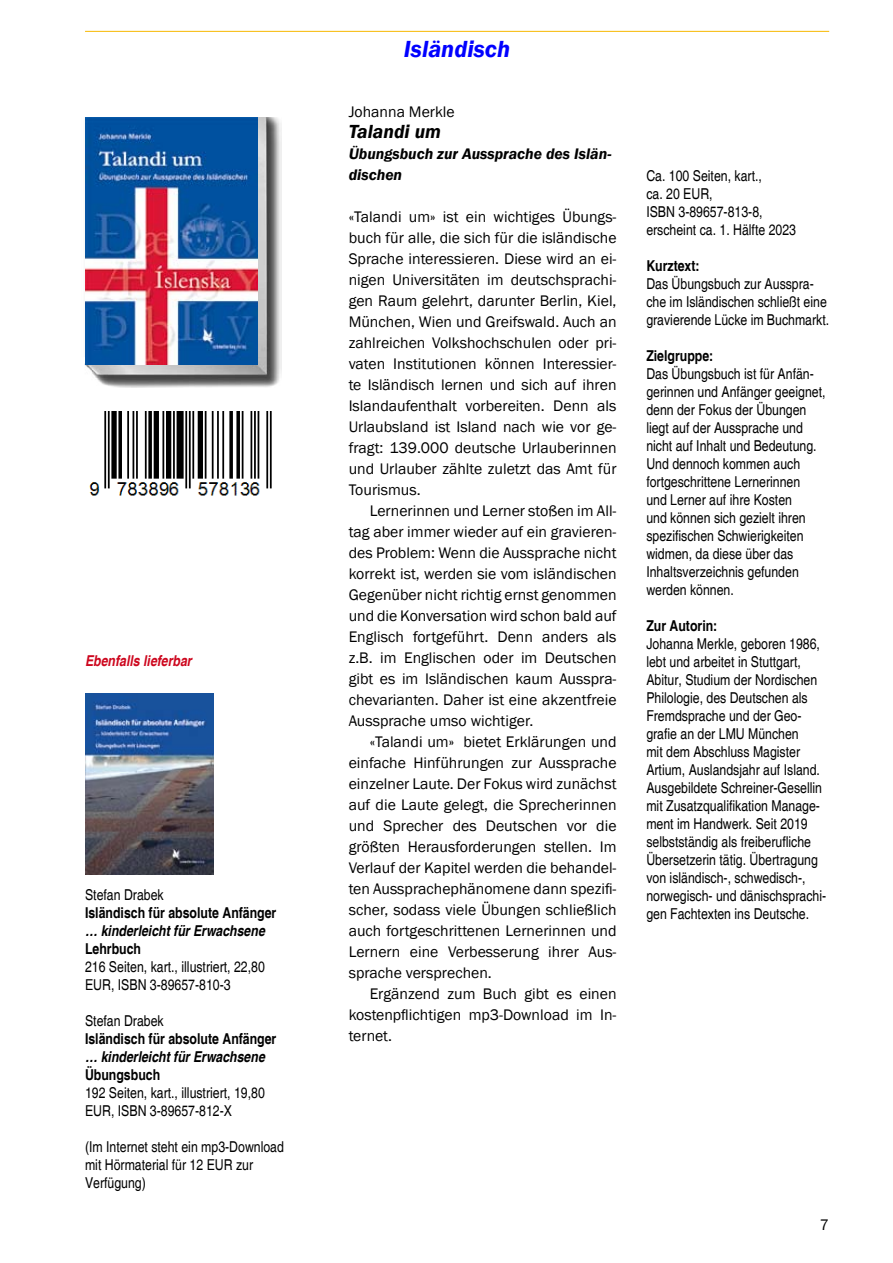
<style>
.page{position:relative;width:893px;height:1263px;background:#fff}
.page>*{position:absolute;margin:0;border:0;box-sizing:border-box;transform-origin:0 0}
.t1{font:italic 600 24px "Franklin Gothic";color:#00f}
.t2{font:italic 600 19.5px "Franklin Gothic";color:#000}
.t3{font:15.75px/21px "Franklin Gothic";color:#000;text-align:justify}
.t4{font:italic 600 15.75px/21px "Franklin Gothic";color:#000}
.t5{font:condensed 15px/18px "Helvetica";color:#000}
.t6{font:700 condensed 15px "Helvetica";color:#000}
.t7{font:italic 700 condensed 15px "Helvetica";color:#000}
.t8{font:italic 700 condensed 15px "Helvetica";color:#cd071e}
</style>
<div class="page">
<hr style="left:85px;top:31px;width:744px;height:1px;background:#f7b800">
<img style="left:84px;top:117px;width:197px;height:271px">
<img style="left:85px;top:117px;width:172px;height:247px">
<img style="left:86px;top:694px;width:127px;height:181px">
<img style="left:89px;top:411px;width:183px;height:85px">
<p class="t8" style="left:85px;top:652px;width:108px">Ebenfalls lieferbar</p>
<p class="t5" style="left:85px;top:886px;width:80px">Stefan Drabek</p>
<p class="t6" style="left:85px;top:904px;width:193px">Isländisch für absolute Anfänger</p>
<p class="t7" style="left:85px;top:922px;width:181px">… kinderleicht für Erwachsene</p>
<p class="t6" style="left:85px;top:940px;width:58px">Lehrbuch</p>
<p class="t5" style="left:85px;top:958px;width:181px">216 Seiten, kart., illustriert, 22,80<br>EUR, ISBN 3-89657-810-3</p>
<p class="t5" style="left:85px;top:1012px;width:80px">Stefan Drabek</p>
<p class="t6" style="left:85px;top:1030px;width:193px">Isländisch für absolute Anfänger</p>
<p class="t7" style="left:85px;top:1048px;width:181px">… kinderleicht für Erwachsene</p>
<p class="t6" style="left:85px;top:1066px;width:77px">Übungsbuch</p>
<p class="t5" style="left:85px;top:1084px;width:181px">192 Seiten, kart., illustriert, 19,80<br>EUR, ISBN 3-89657-812-X</p>
<p class="t5" style="left:85px;top:1138px;width:200px">(Im Internet steht ein mp3-Download mit Hörmaterial für 12 EUR zur<br>Verfügung)</p>
<h1 class="t1" style="left:404px;top:34px;width:108px">Isländisch</h1>
<p class="t3" style="left:349px;top:102px;width:108px">Johanna Merkle</p>
<p class="t2" style="left:349px;top:119px;width:94px">Talandi um</p>
<p class="t4" style="left:349px;top:143px;width:264px">Übungsbuch zur Aussprache des Islän&shy;dischen</p>
<p class="t3" style="left:349px;top:207px;width:269px">«Talandi um» ist ein wichtiges Übungs&shy;buch für alle, die sich für die isländische Sprache interessieren. Diese wird an ei&shy;nigen Universitäten im deutschsprachi&shy;gen Raum gelehrt, darunter Berlin, Kiel, München, Wien und Greifswald. Auch an zahlreichen Volkshochschulen oder pri&shy;vaten Institutionen können Interessier&shy;te Isländisch lernen und sich auf ihren Islandaufenthalt vorbereiten. Denn als Urlaubsland ist Island nach wie vor ge&shy;fragt: 139.000 deutsche Urlauberinnen und Urlauber zählte zuletzt das Amt für Tourismus.</p>
<p class="t3" style="left:349px;top:501px;width:269px;text-indent:21px">Lernerinnen und Lerner stoßen im All&shy;tag aber immer wieder auf ein gravieren&shy;des Problem: Wenn die Aussprache nicht korrekt ist, werden sie vom isländischen Gegenüber nicht richtig ernst genommen und die Konversation wird schon bald auf Englisch fortgeführt. Denn anders als z.B. im Englischen oder im Deutschen gibt es im Isländischen kaum Ausspra&shy;chevarianten. Daher ist eine akzentfreie Aussprache umso wichtiger.</p>
<p class="t3" style="left:349px;top:731px;width:269px;text-indent:21px">«Talandi um» bietet Erklärungen und einfache Hinführungen zur Aussprache einzelner Laute. Der Fokus wird zunächst auf die Laute gelegt, die Sprecherinnen und Sprecher des Deutschen vor die größten Herausforderungen stellen. Im Verlauf der Kapitel werden die behandel&shy;ten Aussprachephänomene dann spezifi&shy;scher, sodass viele Übungen schließlich auch fortgeschrittenen Lernerinnen und Lernern eine Verbesserung ihrer Aus&shy;sprache versprechen.</p>
<p class="t3" style="left:349px;top:983px;width:269px;text-indent:21px">Ergänzend zum Buch gibt es einen kostenpflichtigen mp3-Download im In&shy;ternet.</p>
<p class="t5" style="left:646px;top:167px;width:151px">Ca. 100 Seiten, kart.,<br>ca. 20 EUR,<br>ISBN 3-89657-813-8, erscheint ca. 1. Hälfte 2023</p>
<p class="t6" style="left:646px;top:257px;width:55px">Kurztext:</p>
<p class="t5" style="left:646px;top:275px;width:184px">Das Übungsbuch zur Ausspra&shy;che im Isländischen schließt eine gravierende Lücke im Buchmarkt.</p>
<p class="t6" style="left:646px;top:347px;width:68px">Zielgruppe:</p>
<p class="t5" style="left:646px;top:365px;width:181px">Das Übungsbuch ist für Anfän&shy;gerinnen und Anfänger geeignet, denn der Fokus der Übungen liegt auf der Aussprache und nicht auf Inhalt und Bedeutung.<br>Und dennoch kommen auch fortgeschrittene Lernerinnen<br>und Lerner auf ihre Kosten<br>und können sich gezielt ihren spezifischen Schwierigkeiten widmen, da diese über das<br>Inhaltsverzeichnis gefunden werden können.</p>
<p class="t6" style="left:646px;top:617px;width:73px">Zur Autorin:</p>
<p class="t5" style="left:646px;top:635px;width:181px">Johanna Merkle, geboren 1986, lebt und arbeitet in Stuttgart,<br>Abitur, Studium der Nordischen<br>Philologie, des Deutschen als<br>Fremdsprache und der Geo&shy;grafie an der LMU München<br>mit dem Abschluss Magister<br>Artium, Auslandsjahr auf Island.<br>Ausgebildete Schreiner-Gesellin mit Zusatzqualifikation Manage&shy;ment im Handwerk. Seit 2019 selbstständig als freiberufliche<br>Übersetzerin tätig. Übertragung von isländisch-, schwedisch-, norwegisch- und dänischsprachi&shy;gen Fachtexten ins Deutsche.</p>
<p class="t3" style="left:820px;top:1215px;width:11px">7</p>
</div>
